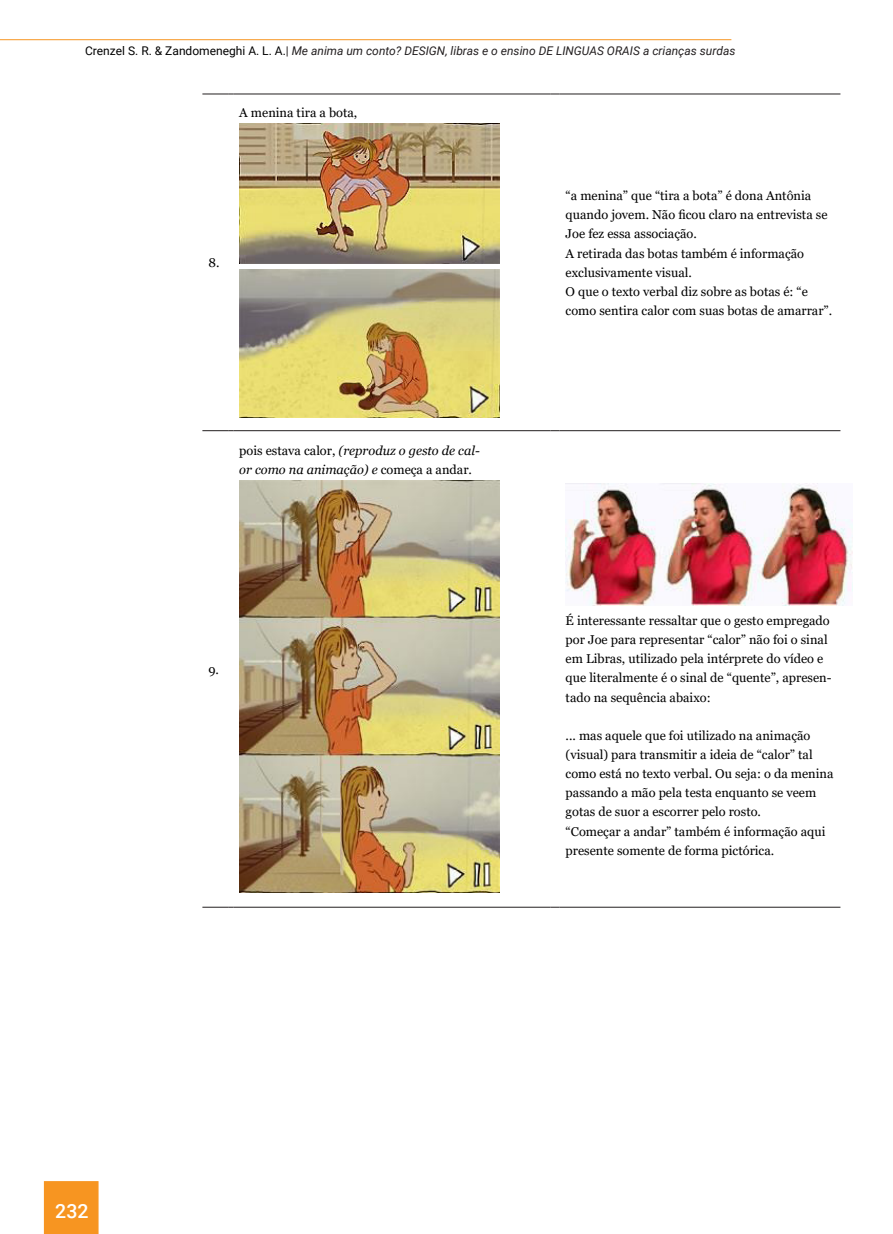
<style>
.page{position:relative;width:893px;height:1234px;background:#fff}
.page>*{position:absolute;margin:0;border:0;box-sizing:border-box;transform-origin:0 0}
.t1{font:500 19.5px "Roboto";color:#fff}
.Tabela_texto{font:12.75px/19.2px "Georgia";color:#000}
.Tabela_texto-2{font:italic 12.75px/19.2px "Georgia";color:#000}
.t2{font:italic 12px "Roboto";color:#231f20}
.s1{font-style:normal;color:#000}
.s2{font-style:normal}
</style>
<div class="page">
<svg style="left:202px;top:94px;width:31px;height:1px"></svg>
<hr style="left:233px;top:94px;width:318px;height:1px;background:#231f20">
<hr style="left:560px;top:94px;width:280px;height:1px;background:#231f20">
<svg style="left:202px;top:430px;width:31px;height:1px"></svg>
<hr style="left:233px;top:430px;width:318px;height:1px;background:#231f20">
<hr style="left:560px;top:430px;width:280px;height:1px;background:#231f20">
<svg style="left:202px;top:906px;width:31px;height:1px"></svg>
<hr style="left:233px;top:906px;width:318px;height:1px;background:#231f20">
<hr style="left:560px;top:906px;width:280px;height:1px;background:#231f20">
<img style="left:239px;top:123px;width:260px;height:140px">
<img style="left:239px;top:269px;width:260px;height:148px">
<img style="left:239px;top:480px;width:260px;height:412px">
<img style="left:566px;top:483px;width:286px;height:122px">
<div style="left:44px;top:1180px;width:55px;height:53px;background:#f79521;border:2px solid #f79521"></div>
<hr style="left:0;top:39px;width:731px;height:1px;background:#f79521">
<p class="t2" style="left:85px;top:42px;width:652px"><span class="s1">Crenzel S. R. &amp; Zandomeneghi A. L. A.</span><span class="s2">|</span> Me anima um conto? DESIGN, libras e o ensino DE LINGUAS ORAIS a crianças surdas</p>
<p class="Tabela_texto" style="left:239px;top:103px;width:119px">A menina tira a bota,</p>
<p class="Tabela_texto" style="left:208px;top:253px;width:13px">8.</p>
<p class="Tabela_texto-2" style="left:239px;top:440px;width:242px"><span class="s2">pois estava calor,</span> (reproduz o gesto de cal&shy;or como na animação) e <span class="s2">começa a andar.</span></p>
<p class="Tabela_texto" style="left:208px;top:660px;width:12px">9.</p>
<p class="Tabela_texto" style="left:566px;top:186px;width:263px">“a menina” que “tira a bota” é dona Antônia quando jovem. Não ficou claro na entrevista se<br>Joe fez essa associação.</p>
<p class="Tabela_texto" style="left:566px;top:244px;width:240px">A retirada das botas também é informação exclusivamente visual.</p>
<p class="Tabela_texto" style="left:566px;top:282px;width:268px">O que o texto verbal diz sobre as botas é: “e como sentira calor com suas botas de amarrar”.</p>
<p class="Tabela_texto" style="left:566px;top:611px;width:267px">É interessante ressaltar que o gesto empregado por Joe para representar “calor” não foi o sinal em Libras, utilizado pela intérprete do vídeo e que literalmente é o sinal de “quente”, apresen&shy;tado na sequência abaixo:</p>
<p class="Tabela_texto" style="left:566px;top:726px;width:269px">... mas aquele que foi utilizado na animação (visual) para transmitir a ideia de “calor” tal como está no texto verbal. Ou seja: o da menina passando a mão pela testa enquanto se veem gotas de suor a escorrer pelo rosto.</p>
<p class="Tabela_texto" style="left:566px;top:821px;width:261px">“Começar a andar” também é informação aqui presente somente de forma pictórica.</p>
<h1 class="t1" style="left:55px;top:1197px;width:35px">232</h1>
</div>
